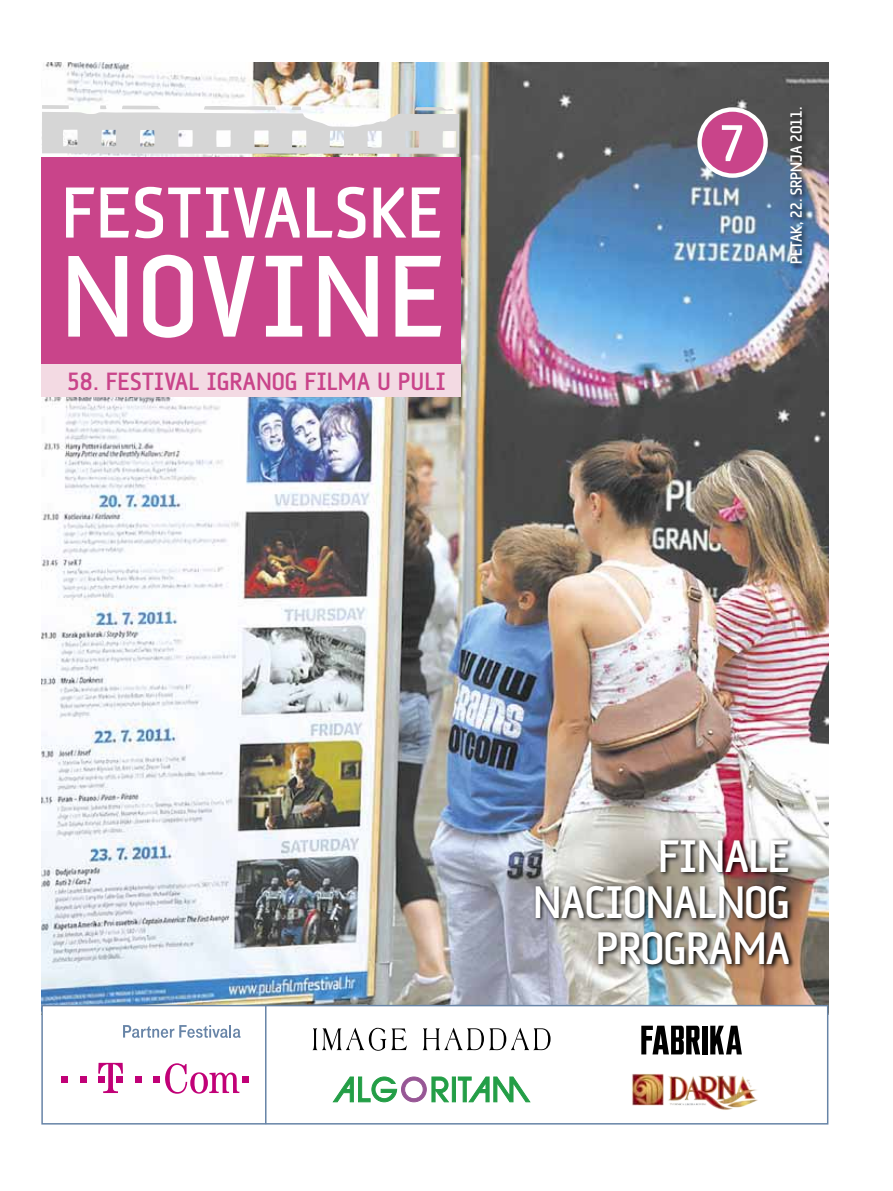
<style>
.page{position:relative;width:893px;height:1191px;background:#fff}
.page>*{position:absolute;margin:0;border:0;box-sizing:border-box;transform-origin:0 0}
.t1{font:500 118.5px "AF Klampenborg";letter-spacing:.05em;color:#fff}
.t2{font:500 73.5px "AF Klampenborg";letter-spacing:.025em;color:#fff}
.t3{font:500 52.65px "AF Klampenborg";color:#fff}
.t4{font:500 46.5px/45.9px "AF Klampenborg";color:#fff;text-align:right}
.t5{font:500 25.5px "AF Klampenborg";letter-spacing:.02em;color:#c9448a}
.t6{font:500 16.5px "AF Klampenborg";color:#fff}
</style>
<div class="page">
<img style="left:41px;top:63px;width:788px;height:952px">
<div style="left:41px;top:157px;width:419px;height:207px;background:#c9448a"></div>
<img style="left:533px;top:837px;width:262px;height:133px">
<svg style="left:42px;top:105px;width:417px;height:49px"></svg>
<div style="left:700px;top:109px;width:66px;height:67px;background:#c9448a;border-radius:50%"></div>
<div style="left:697px;top:107px;width:71px;height:71px;border:4px solid #fff;border-radius:50%"></div>
<div style="left:41px;top:364px;width:419px;height:33px;background:#f3dae3"></div>
<div style="left:42px;top:1005px;width:786px;height:118px;background:#fff"></div>
<div style="left:41px;top:1004px;width:787px;height:120px;border:2px solid #6784a7"></div>
<div style="left:789px;top:106px;width:21px;height:164px;background:#000;opacity:.75"></div>
<svg style="left:62px;top:1076px;width:6px;height:6px"></svg>
<svg style="left:80px;top:1076px;width:6px;height:6px"></svg>
<svg style="left:98px;top:1062px;width:25px;height:31px"></svg>
<svg style="left:135px;top:1076px;width:6px;height:6px"></svg>
<svg style="left:153px;top:1076px;width:6px;height:6px"></svg>
<svg style="left:165px;top:1063px;width:74px;height:30px"></svg>
<div style="left:242px;top:1076px;width:7px;height:6px;background:#c10077"></div>
<svg style="left:123px;top:1025px;width:118px;height:12px"></svg>
<hr style="left:265px;top:1004px;width:1px;height:120px;background:#6784a7">
<svg style="left:313px;top:1027px;width:94px;height:23px"></svg>
<svg style="left:423px;top:1027px;width:128px;height:23px"></svg>
<svg style="left:710px;top:1025px;width:32px;height:29px"></svg>
<div style="left:702px;top:1025px;width:6px;height:29px;background:#000"></div>
<svg style="left:641px;top:1025px;width:59px;height:29px"></svg>
<svg style="left:333px;top:1076px;width:197px;height:26px"></svg>
<img style="left:632px;top:1073px;width:126px;height:37px">
<h2 class="t2" style="left:62px;top:170px;width:382px">FESTIVALSKE</h2>
<h1 class="t1" style="left:62px;top:228px;width:384px">NOVINE</h1>
<p class="t5" style="left:67px;top:366px;width:380px">58. FESTIVAL IGRANOG FILMA U PULI</p>
<h3 class="t3" style="left:719px;top:113px;width:27px">7</h3>
<p class="t6" style="left:787px;top:264px;width:159px;rotate:-90deg">PETAK, 22. SRPNJA 2011.</p>
<h3 class="t4" style="left:533px;top:832px;width:258px">FINALE<br>NACIONALNOG<br>PROGRAMA</h3>
</div>
